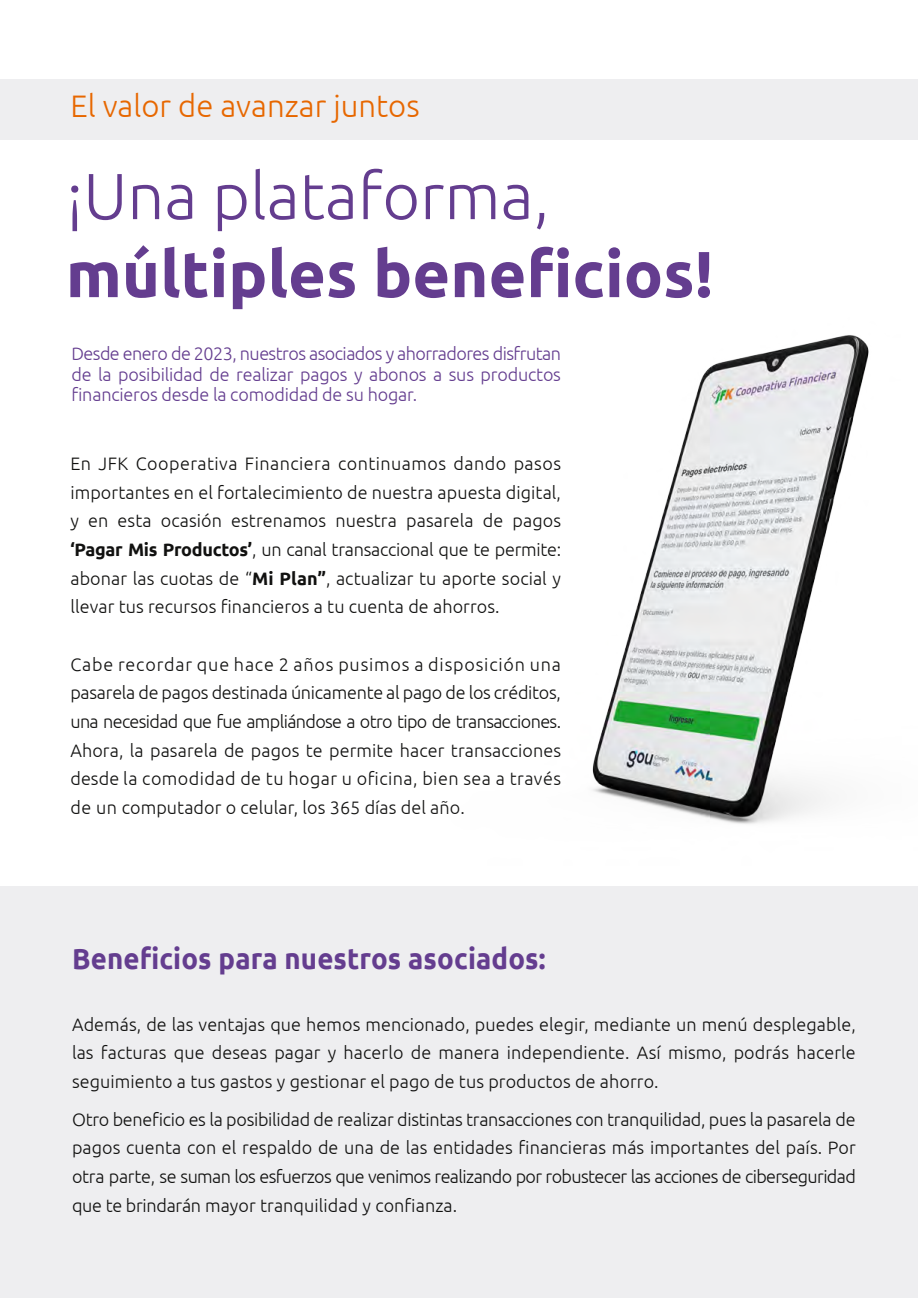
<style>
.page{position:relative;width:918px;height:1298px;background:#fff}
.page>*{position:absolute;margin:0;border:0;box-sizing:border-box;transform-origin:0 0}
.t1{font:700 64.95px "Ubuntu";color:#643d8f}
.t2{font:300 64.95px "Ubuntu";color:#643d8f}
.t3{font:300 31.05px "Ubuntu";color:#e76700}
.t4{font:700 29.1px "Ubuntu";letter-spacing:.005em;color:#643d8f;scale:.95 1}
.t5{font:300 18px/28.7px "Ubuntu";letter-spacing:.005em;color:#111110;text-align:justify}
.t6{font:300 18px/20.4px "Ubuntu";letter-spacing:-.01em;color:#643d8f;text-align:justify}
.s1{font-weight:700}
</style>
<div class="page">
<div style="left:0;top:79px;width:918px;height:61px;background:#eeeef0"></div>
<div style="left:0;top:886px;width:918px;height:411px;background:#eeeef0"></div>
<img style="left:592px;top:335px;width:277px;height:489px">
<h2 class="t3" style="left:70px;top:87px;width:351px">El valor de avanzar juntos</h2>
<h1 class="t2" style="left:66px;top:157px;width:485px">¡Una plataforma,</h1>
<h1 class="t1" style="left:66px;top:234px;width:649px">múltiples beneficios!</h1>
<p class="t6" style="left:71px;top:343px;width:491px">Desde enero de 2023, nuestros asociados y ahorradores disfrutan de la posibilidad de realizar pagos y abonos a sus productos financieros desde la comodidad de su hogar.</p>
<p class="t5" style="left:70px;top:449px;width:492px">En JFK Cooperativa Financiera continuamos dando pasos importantes en el fortalecimiento de nuestra apuesta digital, y en esta ocasión estrenamos nuestra pasarela de pagos <span class="s1">‘Pagar Mis Productos’</span>, un canal transaccional que te permite: abonar las cuotas de “<span class="s1">Mi Plan”</span>, actualizar tu aporte social y llevar tus recursos financieros a tu cuenta de ahorros.</p>
<p class="t5" style="left:70px;top:649px;width:492px">Cabe recordar que hace 2 años pusimos a disposición una pasarela de pagos destinada únicamente al pago de los créditos, una necesidad que fue ampliándose a otro tipo de transacciones.<br>Ahora, la pasarela de pagos te permite hacer transacciones desde la comodidad de tu hogar u oficina, bien sea a través de un computador o celular, los 365 días del año.</p>
<h3 class="t4" style="left:72px;top:941px;width:500px">Beneficios para nuestros asociados:</h3>
<p class="t5" style="left:72px;top:1009px;width:785px">Además, de las ventajas que hemos mencionado, puedes elegir, mediante un menú desplegable, las facturas que deseas pagar y hacerlo de manera independiente. Así mismo, podrás hacerle seguimiento a tus gastos y gestionar el pago de tus productos de ahorro.</p>
<p class="t5" style="left:72px;top:1104px;width:785px">Otro beneficio es la posibilidad de realizar distintas transacciones con tranquilidad, pues la pasarela de pagos cuenta con el respaldo de una de las entidades financieras más importantes del país. Por otra parte, se suman los esfuerzos que venimos realizando por robustecer las acciones de ciberseguridad que te brindarán mayor tranquilidad y confianza.</p>
</div>
